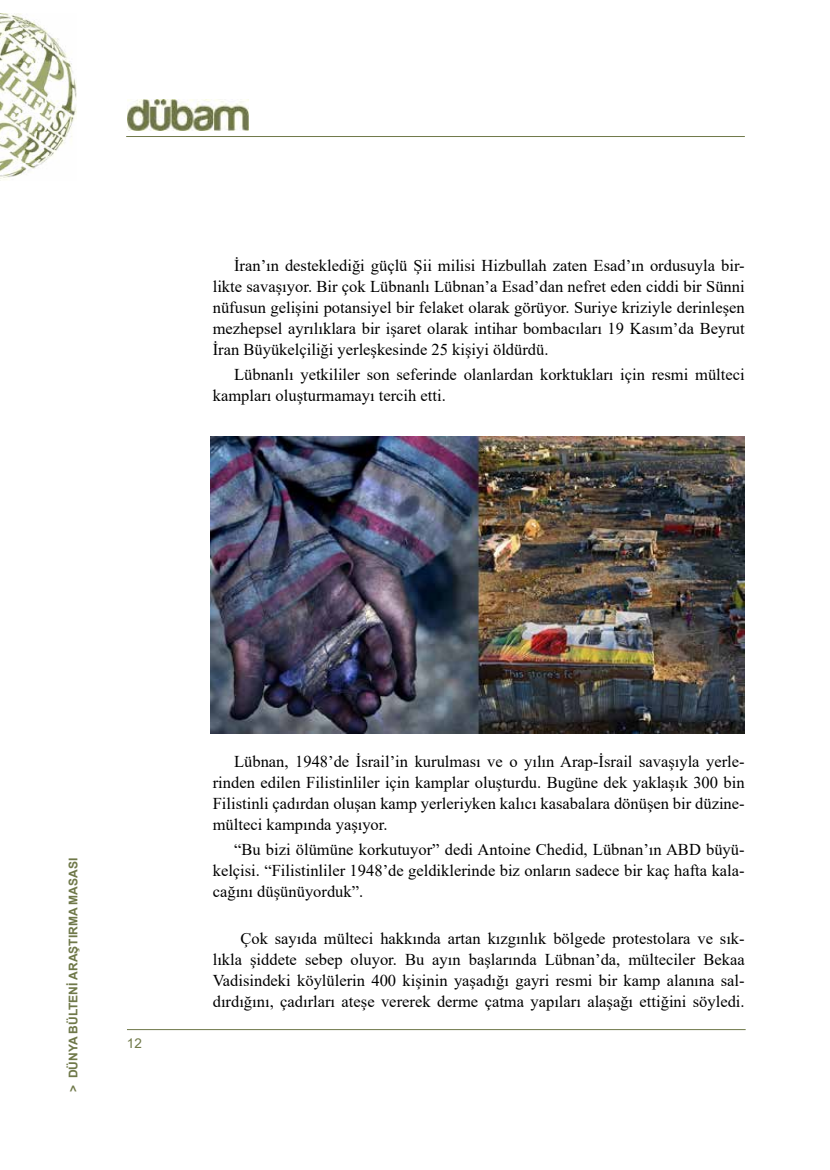
<style>
.page{position:relative;width:830px;height:1170px;background:#fff}
.page>*{position:absolute;margin:0;border:0;box-sizing:border-box;transform-origin:0 0}
.t1{font:16.5px/21px "Times New Roman";color:#000;text-align:justify}
.t2{font:13.5px "Arial";color:#6f7849}
.t3{font:700 12px "Arial";color:#6f7849}
</style>
<div class="page">
<hr style="left:127px;top:1029px;width:618px;height:1px;background:#6f7849">
<hr style="left:126px;top:136px;width:618px;height:1px;background:#6f7849">
<img style="left:0;top:13px;width:77px;height:168px">
<img style="left:128px;top:99px;width:121px;height:31px">
<img style="left:211px;top:436px;width:533px;height:297px">
<p class="t1" style="left:213px;top:254px;width:533px;text-indent:21px">İran’ın desteklediği güçlü Şii milisi Hizbullah zaten Esad’ın ordusuyla bir&shy;likte savaşıyor. Bir çok Lübnanlı Lübnan’a Esad’dan nefret eden ciddi bir Sünni nüfusun gelişini potansiyel bir felaket olarak görüyor. Suriye kriziyle derinleşen mezhepsel ayrılıklara bir işaret olarak intihar bombacıları 19 Kasım’da Beyrut İran Büyükelçiliği yerleşkesinde 25 kişiyi öldürdü.</p>
<p class="t1" style="left:213px;top:364px;width:533px;text-indent:21px">Lübnanlı yetkililer son seferinde olanlardan korktukları için resmi mülteci kampları oluşturmamayı tercih etti.</p>
<p class="t3" style="left:65px;top:1091px;width:235px;rotate:-90deg">&gt; DÜNYA BÜLTENİ ARAŞTIRMA MASASI</p>
<p class="t2" style="left:127px;top:1033px;width:17px">12</p>
<p class="t1" style="left:213px;top:750px;width:533px;text-indent:21px">Lübnan, 1948’de İsrail’in kurulması ve o yılın Arap-İsrail savaşıyla yerle&shy;rinden edilen Filistinliler için kamplar oluşturdu. Bugüne dek yaklaşık 300 bin Filistinli çadırdan oluşan kamp yerleriyken kalıcı kasabalara dönüşen bir düzine&shy;mülteci kampında yaşıyor.</p>
<p class="t1" style="left:213px;top:838px;width:533px;text-indent:21px">“Bu bizi ölümüne korkutuyor” dedi Antoine Chedid, Lübnan’ın ABD büyü&shy;kelçisi. “Filistinliler 1948’de geldiklerinde biz onların sadece bir kaç hafta kala&shy;cağını düşünüyorduk”.</p>
<p class="t1" style="left:213px;top:927px;width:533px;text-indent:28px">Çok sayıda mülteci hakkında artan kızgınlık bölgede protestolara ve sık&shy;lıkla şiddete sebep oluyor. Bu ayın başlarında Lübnan’da, mülteciler Bekaa Vadisindeki köylülerin 400 kişinin yaşadığı gayri resmi bir kamp alanına sal&shy;dırdığını, çadırları ateşe vererek derme çatma yapıları alaşağı ettiğini söyledi.</p>
</div>
